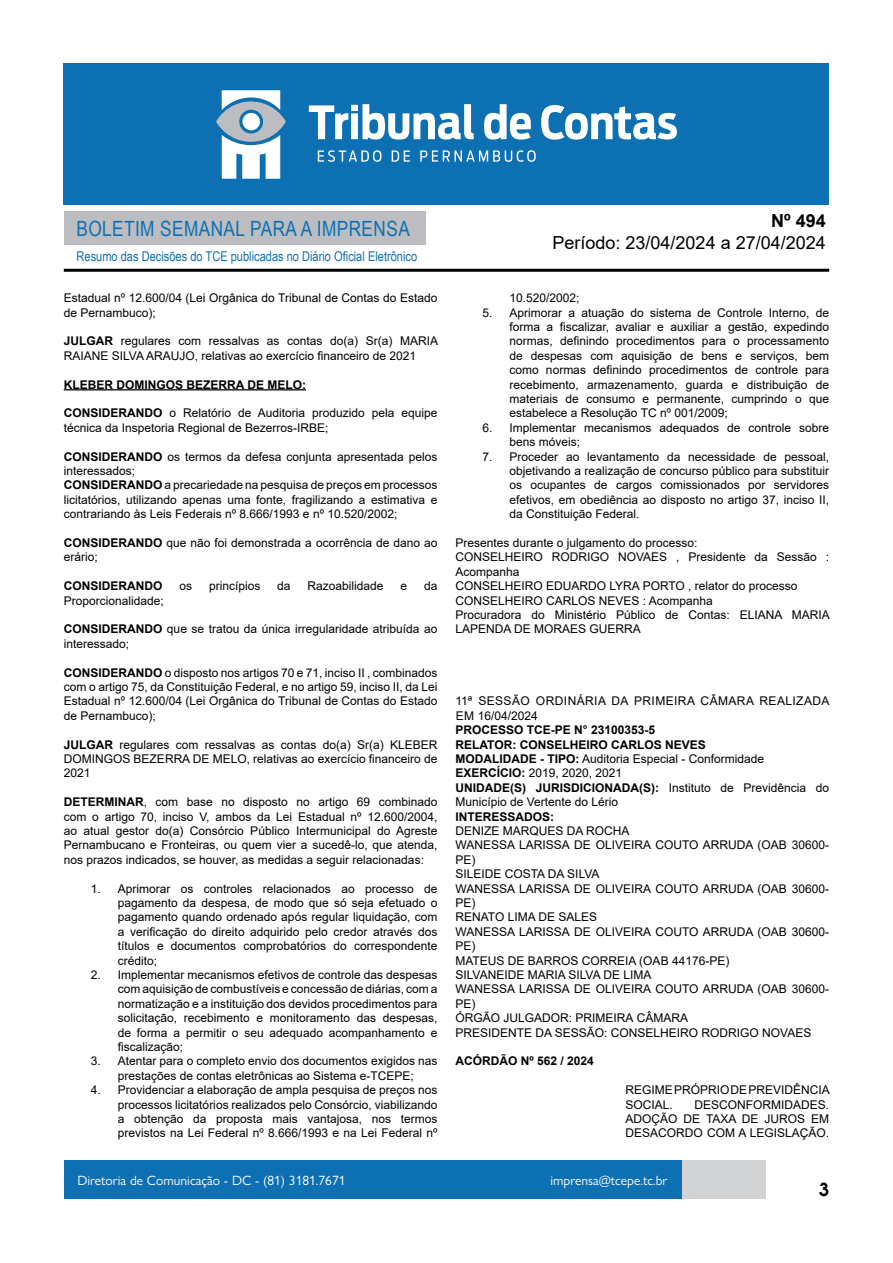
<style>
.page{position:relative;width:893px;height:1263px;background:#fff}
.page>*{position:absolute;margin:0;border:0;box-sizing:border-box;transform-origin:0 0}
.t1{font:21px "Arial Narrow";letter-spacing:.02em;color:#0d70b3}
.t2{font:18px "Arial";color:#000}
.t3{font:700 18px "Arial";color:#000}
.t4{font:600 18px "Avant Garde";color:#000}
.t5{font:13.5px "Gill Sans Nova";color:#fff}
.t6{font:13.5px "Arial Narrow";color:#0d70b3}
.t7{font:12px/14.4px "Arial";color:#000}
.t8{font:700 12px "Arial";color:#000}
.t9{font:12px/14.4px "Arial";letter-spacing:.035em;color:#000}
.s1{font-weight:700}
</style>
<div class="page">
<div style="left:148px;top:1160px;width:617px;height:39px;background:#d1d2d4"></div>
<div style="left:64px;top:211px;width:361px;height:33px;background:#bcbdc0"></div>
<hr style="left:64px;top:269px;width:765px;height:3px;background:#000">
<div style="left:64px;top:64px;width:765px;height:141px;background:#0d70b3"></div>
<svg style="left:309px;top:104px;width:165px;height:36px"></svg>
<svg style="left:484px;top:104px;width:47px;height:36px"></svg>
<svg style="left:541px;top:105px;width:136px;height:35px"></svg>
<svg style="left:318px;top:150px;width:63px;height:12px"></svg>
<svg style="left:392px;top:150px;width:18px;height:12px"></svg>
<svg style="left:420px;top:150px;width:116px;height:12px"></svg>
<svg style="left:216px;top:90px;width:70px;height:89px"></svg>
<div style="left:64px;top:1160px;width:617px;height:39px;background:#0d70b3"></div>
<hr style="left:64px;top:389px;width:242px;height:1px;background:#000">
<h1 class="t1" style="left:77px;top:213px;width:335px">BOLETIM SEMANAL PARA A IMPRENSA</h1>
<p class="t6" style="left:77px;top:246px;width:342px">Resumo das Decisões do TCE publicadas no Diário Oficial Eletrônico</p>
<p class="t7" style="left:64px;top:291px;width:375px">Estadual nº 12.600/04 (Lei Orgânica do Tribunal de Contas do Estado de Pernambuco);</p>
<p class="t7" style="left:64px;top:334px;width:376px"><span class="s1">JULGAR</span> regulares com ressalvas as contas do(a) Sr(a) MARIA<br>RAIANE SILVA ARAUJO, relativas ao exercício financeiro de 2021</p>
<p class="t8" style="left:64px;top:376px;width:244px">KLEBER DOMINGOS BEZERRA DE MELO:</p>
<p class="t7" style="left:64px;top:406px;width:375px"><span class="s1">CONSIDERANDO</span> o Relatório de Auditoria produzido pela equipe técnica da Inspetoria Regional de Bezerros-IRBE;</p>
<p class="t7" style="left:64px;top:449px;width:375px"><span class="s1">CONSIDERANDO</span> os termos da defesa conjunta apresentada pelos interessados;</p>
<p class="t7" style="left:64px;top:478px;width:375px;text-align:justify"><span class="s1">CONSIDERANDO</span> a precariedade na pesquisa de preços em processos licitatórios, utilizando apenas uma fonte, fragilizando a estimativa e contrariando às Leis Federais nº 8.666/1993 e nº 10.520/2002;</p>
<p class="t7" style="left:64px;top:535px;width:375px"><span class="s1">CONSIDERANDO</span> que não foi demonstrada a ocorrência de dano ao erário;</p>
<p class="t8" style="left:64px;top:577px;width:100px">CONSIDERANDO</p>
<p class="t7" style="left:179px;top:579px;width:14px">os</p>
<p class="t7" style="left:209px;top:579px;width:53px">princípios</p>
<p class="t7" style="left:277px;top:579px;width:15px">da</p>
<p class="t7" style="left:308px;top:579px;width:78px">Razoabilidade</p>
<p class="t7" style="left:401px;top:579px;width:8px">e</p>
<p class="t7" style="left:424px;top:579px;width:15px">da</p>
<p class="t7" style="left:64px;top:593px;width:102px">Proporcionalidade;</p>
<p class="t7" style="left:64px;top:622px;width:375px"><span class="s1">CONSIDERANDO</span> que se tratou da única irregularidade atribuída ao interessado;</p>
<p class="t7" style="left:64px;top:665px;width:375px;text-align:justify"><span class="s1">CONSIDERANDO</span> o disposto nos artigos 70 e 71, inciso II , combinados com o artigo 75, da Constituição Federal, e no artigo 59, inciso II, da Lei Estadual nº 12.600/04 (Lei Orgânica do Tribunal de Contas do Estado de Pernambuco);</p>
<p class="t7" style="left:64px;top:737px;width:375px;text-align:justify"><span class="s1">JULGAR</span> regulares com ressalvas as contas do(a) Sr(a) KLEBER DOMINGOS BEZERRA DE MELO, relativas ao exercício financeiro de 2021</p>
<p class="t7" style="left:64px;top:795px;width:375px;text-align:justify"><span class="s1">DETERMINAR</span>, com base no disposto no artigo 69 combinado com o artigo 70, inciso V, ambos da Lei Estadual nº 12.600/2004, ao atual gestor do(a) Consórcio Público Intermunicipal do Agreste Pernambucano e Fronteiras, ou quem vier a sucedê-lo, que atenda, nos prazos indicados, se houver, as medidas a seguir relacionadas:</p>
<p class="t7" style="left:118px;top:881px;width:321px;text-align:justify;text-indent:-27px">1. Aprimorar os controles relacionados ao processo de pagamento da despesa, de modo que só seja efetuado o pagamento quando ordenado após regular liquidação, com a verificação do direito adquirido pelo credor através dos títulos e documentos comprobatórios do correspondente crédito;</p>
<p class="t7" style="left:118px;top:967px;width:321px;text-align:justify;text-indent:-27px">2. Implementar mecanismos efetivos de controle das despesas com aquisição de combustíveis e concessão de diárias, com a normatização e a instituição dos devidos procedimentos para solicitação, recebimento e monitoramento das despesas, de forma a permitir o seu adequado acompanhamento e fiscalização;</p>
<p class="t7" style="left:91px;top:1054px;width:348px;text-align:center">3. Atentar para o completo envio dos documentos exigidos nas prestações de contas eletrônicas ao Sistema e-TCEPE;</p>
<p class="t7" style="left:118px;top:1083px;width:321px;text-align:justify;text-indent:-27px">4. Providenciar a elaboração de ampla pesquisa de preços nos processos licitatórios realizados pelo Consórcio, viabilizando a obtenção da proposta mais vantajosa, nos termos previstos na Lei Federal nº 8.666/1993 e na Lei Federal nº</p>
<h2 class="t3" style="left:771px;top:208px;width:56px">Nº 494</h2>
<h2 class="t2" style="left:552px;top:230px;width:275px">Período: 23/04/2024 a 27/04/2024</h2>
<p class="t7" style="left:509px;top:291px;width:72px">10.520/2002;</p>
<p class="t7" style="left:509px;top:305px;width:321px;text-align:justify;text-indent:-27px">5. Aprimorar a atuação do sistema de Controle Interno, de forma a fiscalizar, avaliar e auxiliar a gestão, expedindo normas, definindo procedimentos para o processamento de despesas com aquisição de bens e serviços, bem como normas definindo procedimentos de controle para recebimento, armazenamento, guarda e distribuição de materiais de consumo e permanente, cumprindo o que estabelece a Resolução TC nº 001/2009;</p>
<p class="t7" style="left:509px;top:420px;width:321px;text-indent:-27px">6. Implementar mecanismos adequados de controle sobre bens móveis;</p>
<p class="t7" style="left:509px;top:449px;width:321px;text-align:justify;text-indent:-27px">7. Proceder ao levantamento da necessidade de pessoal, objetivando a realização de concurso público para substituir os ocupantes de cargos comissionados por servidores efetivos, em obediência ao disposto no artigo 37, inciso II, da Constituição Federal.</p>
<p class="t7" style="left:455px;top:535px;width:244px">Presentes durante o julgamento do processo:</p>
<p class="t7" style="left:455px;top:550px;width:375px">CONSELHEIRO RODRIGO NOVAES , Presidente da Sessão :<br>Acompanha</p>
<p class="t7" style="left:455px;top:579px;width:344px">CONSELHEIRO EDUARDO LYRA PORTO , relator do processo</p>
<p class="t7" style="left:455px;top:593px;width:259px">CONSELHEIRO CARLOS NEVES : Acompanha</p>
<p class="t7" style="left:455px;top:607px;width:376px">Procuradora do Ministério Público de Contas: ELIANA MARIA<br>LAPENDA DE MORAES GUERRA</p>
<p class="t9" style="left:455px;top:694px;width:376px">11ª SESSÃO ORDINÁRIA DA PRIMEIRA CÂMARA REALIZADA<br>EM 16/04/2024</p>
<p class="t8" style="left:455px;top:721px;width:201px">PROCESSO TCE-PE N° 23100353-5</p>
<p class="t8" style="left:455px;top:736px;width:252px">RELATOR: CONSELHEIRO CARLOS NEVES</p>
<p class="t7" style="left:455px;top:751px;width:310px"><span class="s1">MODALIDADE - TIPO:</span> Auditoria Especial - Conformidade</p>
<p class="t7" style="left:455px;top:766px;width:168px"><span class="s1">EXERCÍCIO:</span> 2019, 2020, 2021</p>
<p class="t7" style="left:455px;top:780px;width:375px"><span class="s1">UNIDADE(S) JURISDICIONADA(S):</span> Instituto de Previdência do<br>Município de Vertente do Lério</p>
<p class="t8" style="left:455px;top:808px;width:100px">INTERESSADOS:</p>
<p class="t7" style="left:455px;top:823px;width:176px">DENIZE MARQUES DA ROCHA</p>
<p class="t7" style="left:455px;top:838px;width:375px">WANESSA LARISSA DE OLIVEIRA COUTO ARRUDA (OAB 30600-<br>PE)</p>
<p class="t7" style="left:455px;top:867px;width:146px">SILEIDE COSTA DA SILVA</p>
<p class="t7" style="left:455px;top:881px;width:375px">WANESSA LARISSA DE OLIVEIRA COUTO ARRUDA (OAB 30600-<br>PE)</p>
<p class="t7" style="left:455px;top:910px;width:143px">RENATO LIMA DE SALES</p>
<p class="t7" style="left:455px;top:924px;width:375px">WANESSA LARISSA DE OLIVEIRA COUTO ARRUDA (OAB 30600-<br>PE)</p>
<p class="t7" style="left:455px;top:953px;width:275px">MATEUS DE BARROS CORREIA (OAB 44176-PE)</p>
<p class="t7" style="left:455px;top:967px;width:197px">SILVANEIDE MARIA SILVA DE LIMA</p>
<p class="t7" style="left:455px;top:982px;width:375px">WANESSA LARISSA DE OLIVEIRA COUTO ARRUDA (OAB 30600-<br>PE)</p>
<p class="t7" style="left:455px;top:1011px;width:234px">ÓRGÃO JULGADOR: PRIMEIRA CÂMARA</p>
<p class="t7" style="left:455px;top:1025px;width:357px">PRESIDENTE DA SESSÃO: CONSELHEIRO RODRIGO NOVAES</p>
<p class="t8" style="left:455px;top:1053px;width:140px">ACÓRDÃO Nº 562 / 2024</p>
<p class="t7" style="left:626px;top:1083px;width:206px">REGIME PRÓPRIO DE PREVIDÊNCIA<br>SOCIAL.</p>
<p class="t7" style="left:626px;top:1097px;width:205px;text-align:justify;text-indent:69px">DESCONFORMIDADES.<br>ADOÇÃO DE TAXA DE JUROS EM DESACORDO COM A LEGISLAÇÃO.</p>
<p class="t5" style="left:77px;top:1172px;width:270px">Diretoria de Comunicação - DC - (81) 3181.7671</p>
<p class="t5" style="left:550px;top:1172px;width:119px">imprensa@tcepe.tc.br</p>
<h2 class="t4" style="left:819px;top:1177px;width:12px">3</h2>
</div>
